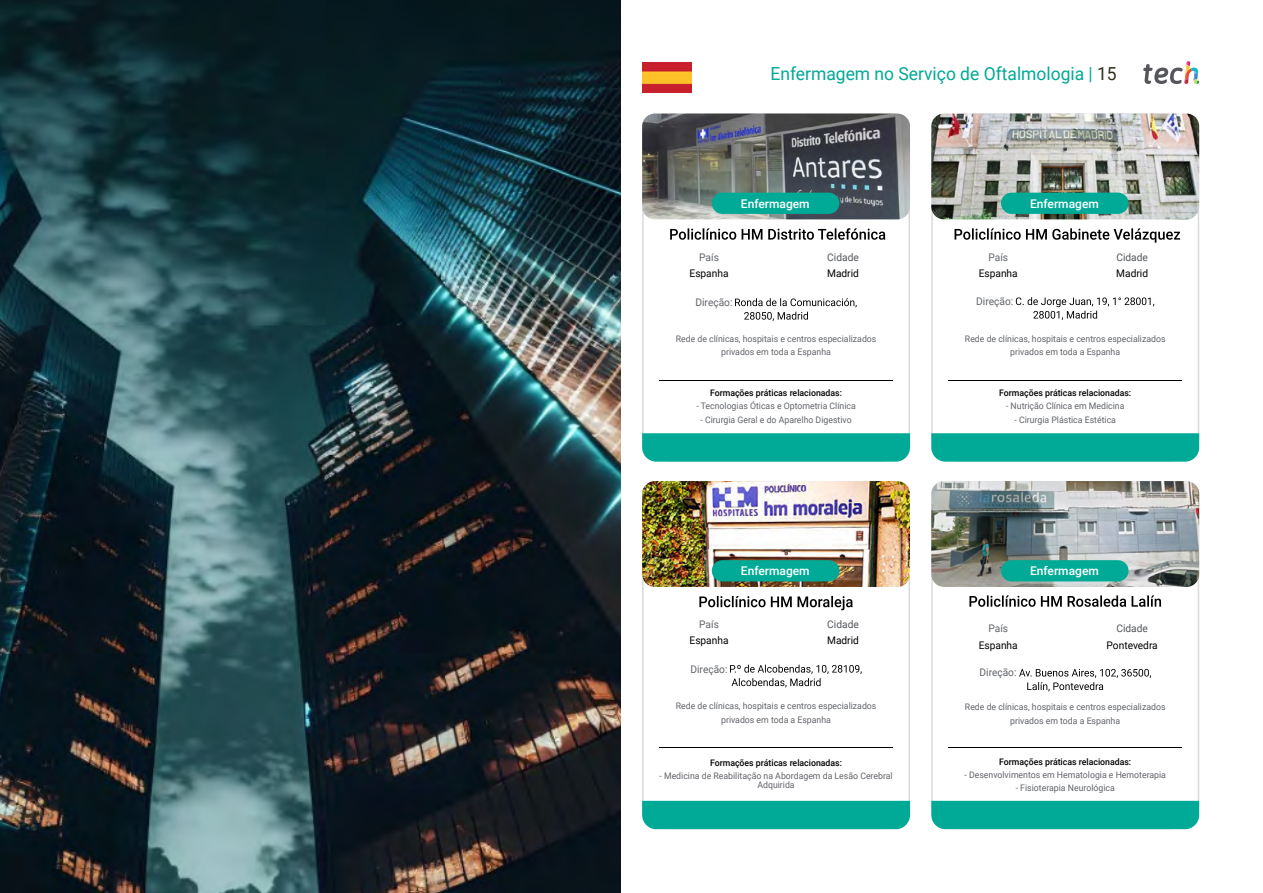
<style>
.page{position:relative;width:1263px;height:893px;background:#fff}
.page>*{position:absolute;margin:0;border:0;box-sizing:border-box;transform-origin:0 0}
.t1{font:18px "Roboto";color:#00a996}
.t2{font:500 12px "Roboto";color:#fff}
.t3{font:10.5px "Roboto";color:#000}
.t4{font:10.5px "Roboto";color:#61646a}
.t5{font:10.5px "Roboto";color:#52555b}
.t6{font:9px/13.5px "Roboto";color:#61646a;text-align:center}
.t7{font:500 9px "Roboto";color:#000}
.s1{color:#312e20}
</style>
<div class="page">
<svg style="left:1143px;top:61px;width:56px;height:23px"></svg>
<img style="left:642px;top:62px;width:49px;height:31px">
<svg style="left:642px;top:113px;width:269px;height:325px"></svg>
<img style="left:642px;top:114px;width:268px;height:105px">
<div style="left:712px;top:193px;width:127px;height:21px;background:#01aa97;border-radius:11px"></div>
<svg style="left:642px;top:433px;width:268px;height:29px;background:#08ac9a"></svg>
<hr style="left:659px;top:380px;width:234px;height:1px;background:#000">
<svg style="left:670px;top:228px;width:215px;height:12px"></svg>
<svg style="left:735px;top:298px;width:122px;height:23px"></svg>
<svg style="left:931px;top:113px;width:269px;height:337px"></svg>
<img style="left:931px;top:114px;width:268px;height:105px">
<div style="left:1001px;top:193px;width:127px;height:21px;background:#01aa97;border-radius:11px"></div>
<svg style="left:931px;top:433px;width:268px;height:29px;background:#08ac9a"></svg>
<hr style="left:948px;top:380px;width:234px;height:1px;background:#000">
<svg style="left:954px;top:228px;width:226px;height:15px"></svg>
<svg style="left:1016px;top:297px;width:138px;height:23px"></svg>
<svg style="left:642px;top:505px;width:269px;height:325px"></svg>
<img style="left:642px;top:481px;width:268px;height:106px">
<div style="left:712px;top:560px;width:127px;height:21px;background:#01aa97;border-radius:11px"></div>
<div style="left:642px;top:801px;width:268px;height:28px;background:#01aa97"></div>
<hr style="left:659px;top:747px;width:234px;height:1px;background:#000">
<svg style="left:699px;top:596px;width:154px;height:14px"></svg>
<svg style="left:730px;top:665px;width:132px;height:22px"></svg>
<svg style="left:931px;top:492px;width:269px;height:338px"></svg>
<img style="left:931px;top:481px;width:268px;height:106px">
<div style="left:1001px;top:560px;width:127px;height:21px;background:#01aa97;border-radius:11px"></div>
<div style="left:931px;top:801px;width:268px;height:28px;background:#01aa97"></div>
<hr style="left:948px;top:747px;width:234px;height:1px;background:#000">
<svg style="left:969px;top:595px;width:192px;height:12px"></svg>
<svg style="left:1019px;top:669px;width:132px;height:22px"></svg>
<img style="left:0;top:0;width:621px;height:893px">
<h1 class="t1" style="left:770px;top:61px;width:348px">Enfermagem no Serviço de Oftalmologia | <span class="s1">15</span></h1>
<h2 class="t2" style="left:741px;top:195px;width:70px">Enfermagem</h2>
<h2 class="t2" style="left:1030px;top:195px;width:70px">Enfermagem</h2>
<p class="t4" style="left:699px;top:250px;width:21px">País</p>
<p class="t3" style="left:689px;top:266px;width:41px">Espanha</p>
<p class="t5" style="left:827px;top:250px;width:33px">Cidade</p>
<p class="t3" style="left:827px;top:266px;width:33px">Madrid</p>
<p class="t4" style="left:988px;top:250px;width:21px">País</p>
<p class="t3" style="left:979px;top:266px;width:41px">Espanha</p>
<p class="t5" style="left:1116px;top:250px;width:33px">Cidade</p>
<p class="t3" style="left:1116px;top:266px;width:33px">Madrid</p>
<p class="t4" style="left:695px;top:295px;width:39px">Direção:</p>
<p class="t6" style="left:676px;top:331px;width:202px">Rede de clínicas, hospitais e centros especializados privados em toda a Espanha</p>
<p class="t7" style="left:710px;top:386px;width:134px">Formações práticas relacionadas:</p>
<p class="t6" style="left:696px;top:399px;width:161px">- Tecnologias Óticas e Optometria Clínica</p>
<p class="t6" style="left:700px;top:412px;width:153px">- Cirurgia Geral e do Aparelho Digestivo</p>
<p class="t4" style="left:976px;top:294px;width:39px">Direção:</p>
<p class="t6" style="left:965px;top:331px;width:202px">Rede de clínicas, hospitais e centros especializados privados em toda a Espanha</p>
<p class="t7" style="left:999px;top:386px;width:134px">Formações práticas relacionadas:</p>
<p class="t6" style="left:1006px;top:399px;width:120px">- Nutrição Clínica em Medicina</p>
<p class="t6" style="left:1014px;top:412px;width:103px">- Cirurgia Plástica Estética</p>
<h2 class="t2" style="left:741px;top:563px;width:70px">Enfermagem</h2>
<h2 class="t2" style="left:1030px;top:563px;width:70px">Enfermagem</h2>
<p class="t4" style="left:699px;top:617px;width:21px">País</p>
<p class="t3" style="left:689px;top:633px;width:41px">Espanha</p>
<p class="t5" style="left:827px;top:617px;width:33px">Cidade</p>
<p class="t3" style="left:827px;top:633px;width:33px">Madrid</p>
<p class="t4" style="left:988px;top:621px;width:21px">País</p>
<p class="t3" style="left:979px;top:638px;width:41px">Espanha</p>
<p class="t5" style="left:1116px;top:621px;width:33px">Cidade</p>
<p class="t3" style="left:1106px;top:638px;width:53px">Pontevedra</p>
<p class="t4" style="left:690px;top:661px;width:39px">Direção:</p>
<p class="t6" style="left:676px;top:699px;width:202px">Rede de clínicas, hospitais e centros especializados privados em toda a Espanha</p>
<p class="t7" style="left:710px;top:756px;width:134px">Formações práticas relacionadas:</p>
<p class="t6" style="left:659px;top:771px;width:235px;line-height:9px">- Medicina de Reabilitação na Abordagem da Lesão Cerebral<br>Adquirida</p>
<p class="t4" style="left:979px;top:665px;width:39px">Direção:</p>
<p class="t6" style="left:965px;top:700px;width:202px">Rede de clínicas, hospitais e centros especializados privados em toda a Espanha</p>
<p class="t7" style="left:999px;top:755px;width:134px">Formações práticas relacionadas:</p>
<p class="t6" style="left:964px;top:768px;width:203px">- Desenvolvimentos em Hematologia e Hemoterapia</p>
<p class="t6" style="left:1016px;top:781px;width:101px">- Fisioterapia Neurológica</p>
</div>
